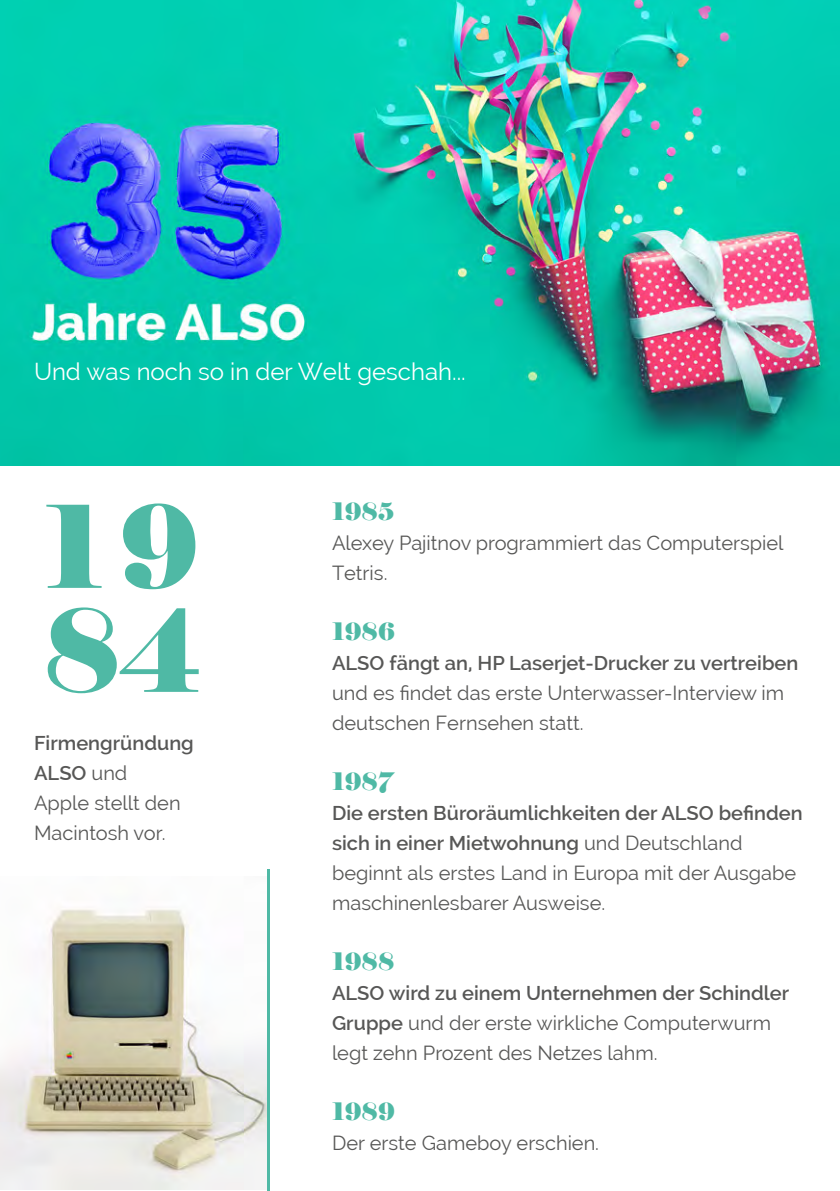
<style>
.page{position:relative;width:840px;height:1191px;background:#fff}
.page>*{position:absolute;margin:0;border:0;box-sizing:border-box;transform-origin:0 0}
.t1{font:114px/104px "Elephant";color:#4fb9a5}
.t2{font:24px "Raleway";color:#fff}
.t3{font:24px "Elephant";color:#4fb9a5}
.t4{font:20px/30px "Raleway";color:#575756}
.t5{font:600 20px "Raleway";color:#575756}
.s1{font-weight:600}
</style>
<div class="page">
<img style="left:0;top:0;width:839px;height:465px">
<img style="left:0;top:909px;width:266px;height:280px">
<hr style="left:266px;top:869px;width:3px;height:322px;background:#4fb9a5">
<p class="t2" style="left:34px;top:357px;width:433px">Und was noch so in der Welt geschah...</p>
<h1 class="t1" style="left:43px;top:497px;width:159px">19<br>84</h1>
<p class="t4" style="left:34px;top:728px;width:161px"><span class="s1">Firmengründung<br>ALSO</span> und<br>Apple stellt den<br>Macintosh vor.</p>
<p class="t3" style="left:332px;top:496px;width:64px">1985</p>
<p class="t4" style="left:332px;top:528px;width:452px">Alexey Pajitnov programmiert das Computerspiel<br>Tetris.</p>
<p class="t3" style="left:332px;top:616px;width:64px">1986</p>
<p class="t5" style="left:332px;top:651px;width:467px">ALSO fängt an, HP Laserjet-Drucker zu vertreiben</p>
<p class="t4" style="left:332px;top:678px;width:453px">und es findet das erste Unterwasser-Interview im deutschen Fernsehen statt.</p>
<p class="t3" style="left:332px;top:766px;width:62px">1987</p>
<p class="t4" style="left:332px;top:798px;width:472px"><span class="s1">Die ersten Büroräumlichkeiten der ALSO befinden sich in einer Mietwohnung</span> und Deutschland beginnt als erstes Land in Europa mit der Ausgabe maschinenlesbarer Ausweise.</p>
<p class="t3" style="left:332px;top:946px;width:64px">1988</p>
<p class="t4" style="left:332px;top:978px;width:458px"><span class="s1">ALSO wird zu einem Unternehmen der Schindler<br>Gruppe</span> und der erste wirkliche Computerwurm legt zehn Prozent des Netzes lahm.</p>
<p class="t3" style="left:332px;top:1096px;width:64px">1989</p>
<p class="t4" style="left:332px;top:1128px;width:268px">Der erste Gameboy erschien.</p>
</div>
